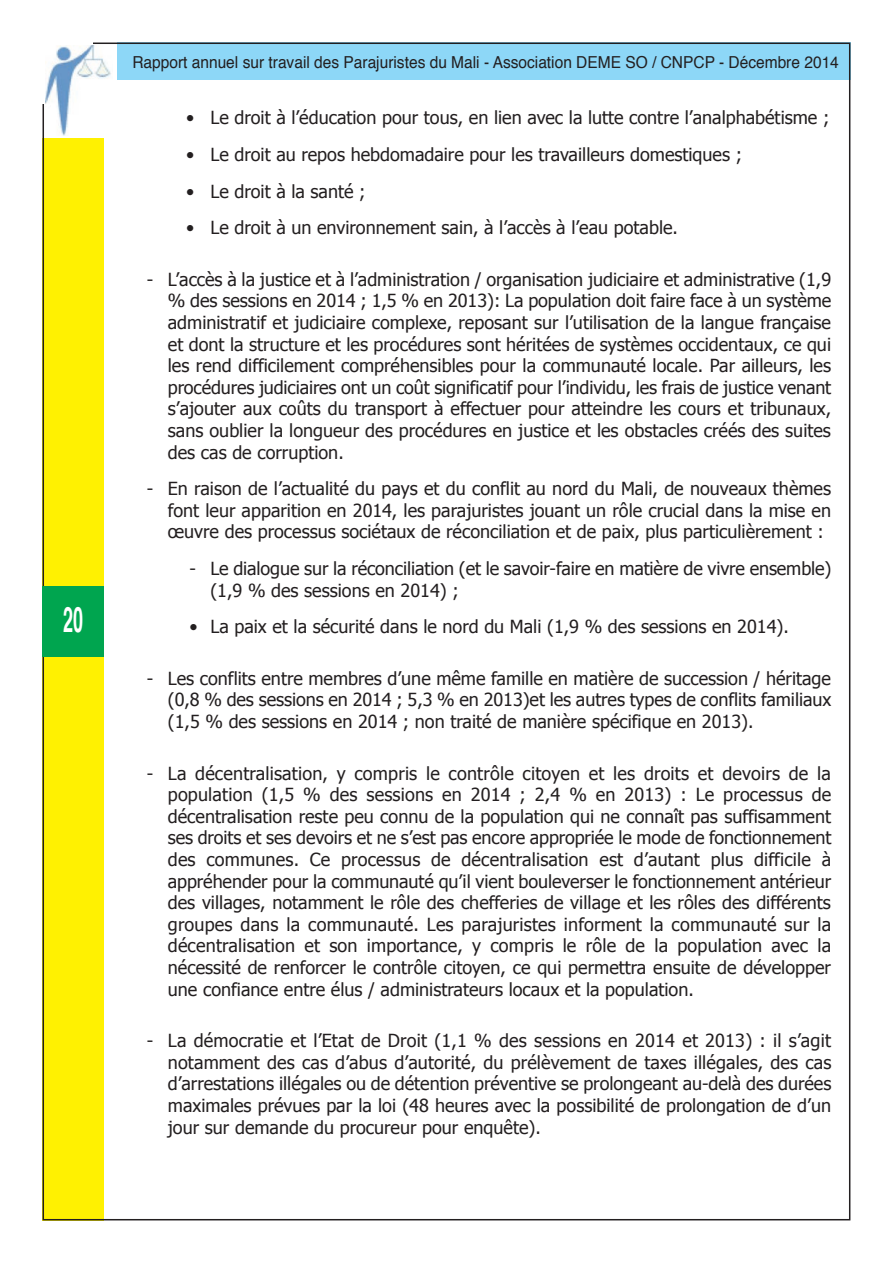
<style>
.page{position:relative;width:893px;height:1263px;background:#fff}
.page>*{position:absolute;margin:0;border:0;box-sizing:border-box;transform-origin:0 0}
.t1{font:700 34.95px "Helvetica";color:#fff;scale:.52 1}
.t2{font:18px/21.6px "Tahoma";color:#231f20;text-align:justify}
.t3{font:16.5px "Helvetica";color:#231f20;scale:.94 1}
</style>
<div class="page">
<div style="left:43px;top:138px;width:61px;height:1082px;background:#fff101"></div>
<div style="left:117px;top:43px;width:733px;height:37px;background:#8dd7f7"></div>
<img style="left:45px;top:45px;width:66px;height:91px">
<div style="left:43px;top:587px;width:61px;height:70px;background:#00a54f"></div>
<h1 class="t1" style="left:63px;top:605px;width:40px">20</h1>
<p class="t3" style="left:132px;top:55px;width:753px">Rapport annuel sur travail des Parajuristes du Mali - Association DEME SO / CNPCP - Décembre 2014</p>
<p class="t2" style="left:186px;top:106px;width:645px">• Le droit à l’éducation pour tous, en lien avec la lutte contre l’analphabétisme ;</p>
<p class="t2" style="left:186px;top:143px;width:557px">• Le droit au repos hebdomadaire pour les travailleurs domestiques ;</p>
<p class="t2" style="left:186px;top:180px;width:181px">• Le droit à la santé ;</p>
<p class="t2" style="left:186px;top:216px;width:493px">• Le droit à un environnement sain, à l’accès à l’eau potable.</p>
<p class="t2" style="left:168px;top:268px;width:665px;text-indent:-21px">- L’accès à la justice et à l’administration / organisation judiciaire et administrative (1,9 % des sessions en 2014 ; 1,5 % en 2013): La population doit faire face à un système administratif et judiciaire complexe, reposant sur l’utilisation de la langue française et dont la structure et les procédures sont héritées de systèmes occidentaux, ce qui les rend difficilement compréhensibles pour la communauté locale. Par ailleurs, les procédures judiciaires ont un coût significatif pour l’individu, les frais de justice venant s’ajouter aux coûts du transport à effectuer pour atteindre les cours et tribunaux, sans oublier la longueur des procédures en justice et les obstacles créés des suites des cas de corruption.</p>
<p class="t2" style="left:168px;top:477px;width:665px;text-indent:-21px">- En raison de l’actualité du pays et du conflit au nord du Mali, de nouveaux thèmes font leur apparition en 2014, les parajuristes jouant un rôle crucial dans la mise en œuvre des processus sociétaux de réconciliation et de paix, plus particulièrement :</p>
<p class="t2" style="left:210px;top:557px;width:623px;text-indent:-21px">- Le dialogue sur la réconciliation (et le savoir-faire en matière de vivre ensemble) (1,9 % des sessions en 2014) ;</p>
<p class="t2" style="left:189px;top:615px;width:601px">• La paix et la sécurité dans le nord du Mali (1,9 % des sessions en 2014).</p>
<p class="t2" style="left:168px;top:667px;width:665px;text-indent:-21px">- Les conflits entre membres d’une même famille en matière de succession / héritage (0,8 % des sessions en 2014 ; 5,3 % en 2013)et les autres types de conflits familiaux (1,5 % des sessions en 2014 ; non traité de manière spécifique en 2013).</p>
<p class="t2" style="left:168px;top:762px;width:665px;text-indent:-21px">- La décentralisation, y compris le contrôle citoyen et les droits et devoirs de la population (1,5 % des sessions en 2014 ; 2,4 % en 2013) : Le processus de décentralisation reste peu connu de la population qui ne connaît pas suffisamment ses droits et ses devoirs et ne s’est pas encore appropriée le mode de fonctionnement des communes. Ce processus de décentralisation est d’autant plus difficile à appréhender pour la communauté qu’il vient bouleverser le fonctionnement antérieur des villages, notamment le rôle des chefferies de village et les rôles des différents groupes dans la communauté. Les parajuristes informent la communauté sur la décentralisation et son importance, y compris le rôle de la population avec la nécessité de renforcer le contrôle citoyen, ce qui permettra ensuite de développer une confiance entre élus / administrateurs locaux et la population.</p>
<p class="t2" style="left:168px;top:1029px;width:665px;text-indent:-21px">- La démocratie et l’Etat de Droit (1,1 % des sessions en 2014 et 2013) : il s’agit notamment des cas d’abus d’autorité, du prélèvement de taxes illégales, des cas d’arrestations illégales ou de détention préventive se prolongeant au-delà des durées maximales prévues par la loi (48 heures avec la possibilité de prolongation de d’un jour sur demande du procureur pour enquête).</p>
</div>
